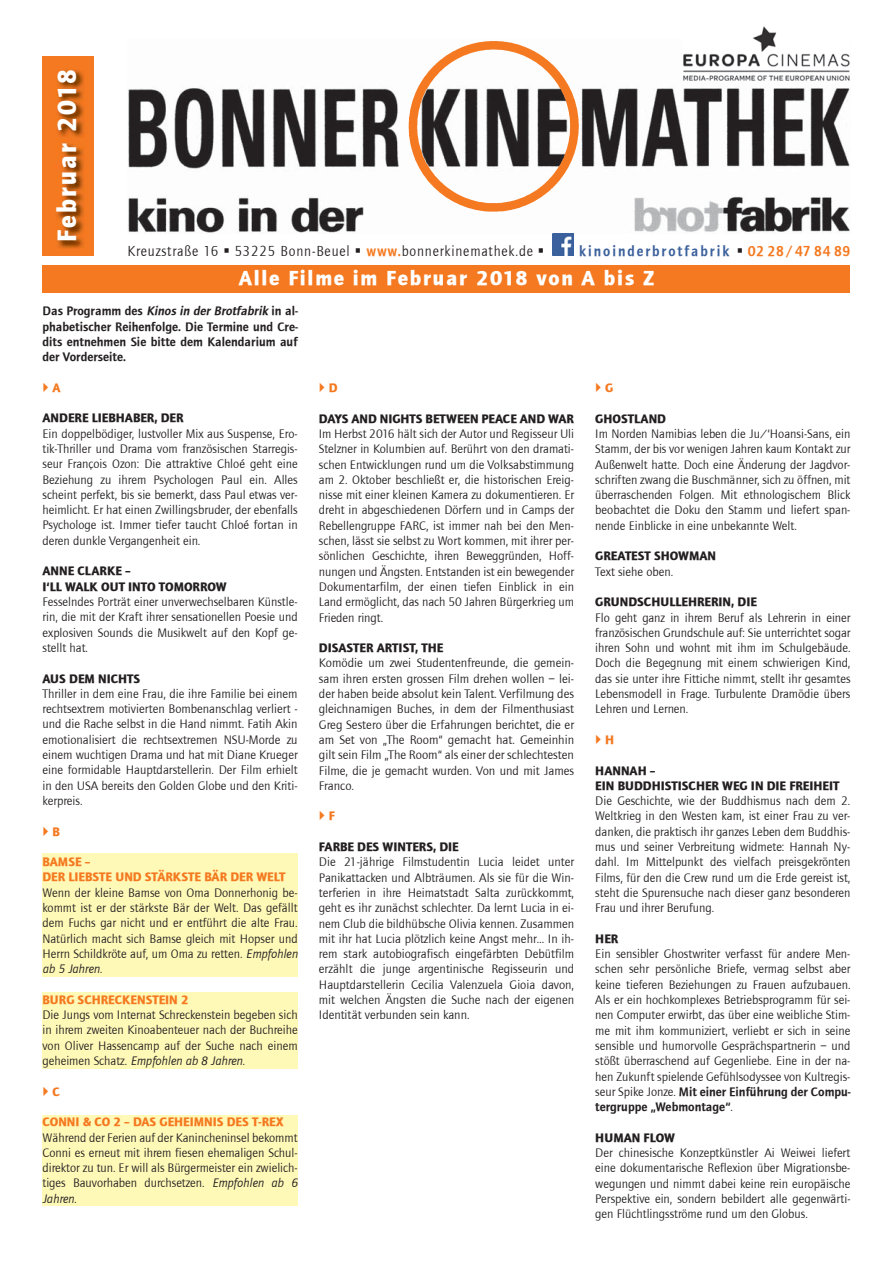
<style>
.page{position:relative;width:893px;height:1263px;background:#fff}
.page>*{position:absolute;margin:0;border:0;box-sizing:border-box;transform-origin:0 0}
.t1{font:700 27px "Foundry Journal";letter-spacing:.09em;color:#fff;scale:.94 1}
.t2{font:700 21px "Foundry Journal";letter-spacing:.085em;color:#fff}
.t3{font:15px "Foundry Journal";letter-spacing:.06em;color:#231f20;scale:.94 1}
.t4{font:15px "Foundry Journal Demi";letter-spacing:.14em;color:#3b609c;scale:.94 1}
.t5{font:12.75px/15.3px "Foundry Journal";color:#231f20}
.t6{font:12.75px/15.3px "Foundry Journal Demi";color:#231f20;text-align:justify}
.t7{font:700 12.75px/15.3px "Foundry Journal";color:#231f20}
.t8{font:700 12.75px "Foundry Journal";color:#f47920}
.s1{font-family:"Foundry Journal Demi";color:#f47920}
.s2{color:#231f20}
.s3{color:#f47920}
.s4{font-style:italic}
.s5{font-weight:700}
.s6{font-weight:700;color:#f47920}
.s7{font-weight:400}
.s8{font-family:"Foundry Journal Demi"}
</style>
<div class="page">
<div style="left:43px;top:853px;width:255px;height:124px;background:#fff9b8"></div>
<div style="left:43px;top:993px;width:255px;height:76px;background:#fff9b8"></div>
<div style="left:43px;top:1115px;width:255px;height:90px;background:#fff9b8"></div>
<div style="left:43px;top:265px;width:807px;height:28px;background:#f47920"></div>
<div style="left:43px;top:56px;width:51px;height:200px;background:#f47920"></div>
<img style="left:128px;top:41px;width:722px;height:193px">
<img style="left:57px;top:70px;width:27px;height:179px">
<img style="left:684px;top:26px;width:165px;height:54px">
<img style="left:552px;top:234px;width:22px;height:22px">
<p class="t1" style="left:51px;top:242px;width:186px;rotate:-90deg">Februar 2018</p>
<p class="t3" style="left:128px;top:242px;width:445px">Kreuzstraße 16 ▪ 53225 Bonn-Beuel ▪ <span class="s1">www.</span>bonnerkinemathek.de ▪</p>
<p class="t4" style="left:579px;top:242px;width:290px">kinoinderbrotfabrik <span class="s2">▪</span> <span class="s3">0228/478489</span></p>
<p class="t2" style="left:239px;top:265px;width:417px">Alle Filme im Februar 2018 von A bis Z</p>
<p class="t6" style="left:43px;top:303px;width:257px">Das Programm des <span class="s4">Kinos in der Brotfabrik</span> in al&shy;phabetischer Reihenfolge. Die Termine und Cre&shy;dits entnehmen Sie bitte dem Kalendarium auf der Vorderseite.</p>
<p class="t8" style="left:52px;top:380px;width:10px">A</p>
<p class="t5" style="left:43px;top:411px;width:257px"><span class="s5">ANDERE LIEBHABER, DER<br></span>Ein doppelbödiger, lustvoller Mix aus Suspense, Ero&shy;tik-Thriller und Drama vom französischen Starregis&shy;seur François Ozon: Die attraktive Chloé geht eine Beziehung zu ihrem Psychologen Paul ein. Alles scheint perfekt, bis sie bemerkt, dass Paul etwas ver&shy;heimlicht. Er hat einen Zwillingsbruder, der ebenfalls Psychologe ist. Immer tiefer taucht Chloé fortan in deren dunkle Vergangenheit ein.</p>
<p class="t5" style="left:43px;top:564px;width:257px"><span class="s5">ANNE CLARKE –<br>I‘LL WALK OUT INTO TOMORROW<br></span>Fesselndes Porträt einer unverwechselbaren Künstle&shy;rin, die mit der Kraft ihrer sensationellen Poesie und explosiven Sounds die Musikwelt auf den Kopf ge&shy;stellt hat.</p>
<p class="t5" style="left:43px;top:671px;width:257px"><span class="s5">AUS DEM NICHTS<br></span>Thriller in dem eine Frau, die ihre Familie bei einem rechtsextrem motivierten Bombenanschlag verliert - und die Rache selbst in die Hand nimmt. Fatih Akin emotionalisiert die rechtsextremen NSU-Morde zu einem wuchtigen Drama und hat mit Diane Krueger eine formidable Hauptdarstellerin. Der Film erhielt in den USA bereits den Golden Globe und den Kriti&shy;kerpreis.</p>
<p class="t8" style="left:52px;top:824px;width:9px">B</p>
<p class="t5" style="left:43px;top:854px;width:257px"><span class="s6">BAMSE –<br>DER LIEBSTE UND STÄRKSTE BÄR DER WELT </span>Wenn der kleine Bamse von Oma Donnerhonig be&shy;kommt ist er der stärkste Bär der Welt. Das gefällt dem Fuchs gar nicht und er entführt die alte Frau.<br>Natürlich macht sich Bamse gleich mit Hopser und Herrn Schildkröte auf, um Oma zu retten. <span class="s4">Empfohlen ab 5 Jahren.</span></p>
<p class="t5" style="left:43px;top:992px;width:257px"><span class="s6">BURG SCHRECKENSTEIN 2<br></span>Die Jungs vom Internat Schreckenstein begeben sich in ihrem zweiten Kinoabenteuer nach der Buchreihe von Oliver Hassencamp auf der Suche nach einem geheimen Schatz. <span class="s4">Empfohlen ab 8 Jahren.</span></p>
<p class="t8" style="left:52px;top:1084px;width:9px">C</p>
<p class="t5" style="left:43px;top:1114px;width:257px"><span class="s6">CONNI &amp; CO 2 – DAS GEHEIMNIS DES T-REX </span>Während der Ferien auf der Kanincheninsel bekommt Conni es erneut mit ihrem fiesen ehemaligen Schul&shy;direktor zu tun. Er will als Bürgermeister ein zwielich&shy;tiges Bauvorhaben durchsetzen. <span class="s4">Empfohlen ab 6<br>Jahren.</span></p>
<p class="t8" style="left:605px;top:380px;width:10px">G</p>
<p class="t5" style="left:595px;top:411px;width:257px"><span class="s5">GHOSTLAND<br></span>Im Norden Namibias leben die Ju/‘Hoansi-Sans, ein Stamm, der bis vor wenigen Jahren kaum Kontakt zur Außenwelt hatte. Doch eine Änderung der Jagdvor&shy;schriften zwang die Buschmänner, sich zu öffnen, mit überraschenden Folgen. Mit ethnologischem Blick beobachtet die Doku den Stamm und liefert span&shy;nende Einblicke in eine unbekannte Welt.</p>
<p class="t7" style="left:595px;top:548px;width:122px">GREATEST SHOWMAN<br><span class="s7">Text siehe oben.</span></p>
<p class="t5" style="left:595px;top:595px;width:257px"><span class="s5">GRUNDSCHULLEHRERIN, DIE<br></span>Flo geht ganz in ihrem Beruf als Lehrerin in einer französischen Grundschule auf: Sie unterrichtet sogar ihren Sohn und wohnt mit ihm im Schulgebäude.<br>Doch die Begegnung mit einem schwierigen Kind, das sie unter ihre Fittiche nimmt, stellt ihr gesamtes Lebensmodell in Frage. Turbulente Dramödie übers Lehren und Lernen.</p>
<p class="t8" style="left:605px;top:732px;width:11px">H</p>
<p class="t5" style="left:595px;top:763px;width:257px"><span class="s5">HANNAH –<br>EIN BUDDHISTISCHER WEG IN DIE FREIHEIT </span>Die Geschichte, wie der Buddhismus nach dem 2.<br>Weltkrieg in den Westen kam, ist einer Frau zu ver&shy;danken, die praktisch ihr ganzes Leben dem Buddhis&shy;mus und seiner Verbreitung widmete: Hannah Ny&shy;dahl. Im Mittelpunkt des vielfach preisgekrönten Films, für den die Crew rund um die Erde gereist ist, steht die Spurensuche nach dieser ganz besonderen Frau und ihrer Berufung.</p>
<p class="t5" style="left:595px;top:931px;width:257px"><span class="s5">HER<br></span>Ein sensibler Ghostwriter verfasst für andere Men&shy;schen sehr persönliche Briefe, vermag selbst aber keine tieferen Beziehungen zu Frauen aufzubauen.<br>Als er ein hochkomplexes Betriebsprogramm für sei&shy;nen Computer erwirbt, das über eine weibliche Stim&shy;me mit ihm kommuniziert, verliebt er sich in seine sensible und humorvolle Gesprächspartnerin – und stößt überraschend auf Gegenliebe. Eine in der na&shy;hen Zukunft spielende Gefühlsodyssee von Kultregis&shy;seur Spike Jonze. <span class="s8">Mit einer Einführung der Compu&shy;tergruppe „Webmontage“</span>.</p>
<p class="t5" style="left:595px;top:1130px;width:257px"><span class="s5">HUMAN FLOW<br></span>Der chinesische Konzeptkünstler Ai Weiwei liefert eine dokumentarische Reflexion über Migrationsbe&shy;wegungen und nimmt dabei keine rein europäische Perspektive ein, sondern bebildert alle gegenwärti&shy;gen Flüchtlingsströme rund um den Globus.</p>
<p class="t8" style="left:329px;top:380px;width:10px">D</p>
<p class="t5" style="left:319px;top:411px;width:257px;text-align:justify"><span class="s5">DAYS AND NIGHTS BETWEEN PEACE AND WAR </span>Im Herbst 2016 hält sich der Autor und Regisseur Uli Stelzner in Kolumbien auf. Berührt von den dramati&shy;schen Entwicklungen rund um die Volksabstimmung am 2. Oktober beschließt er, die historischen Ereig&shy;nisse mit einer kleinen Kamera zu dokumentieren. Er dreht in abgeschiedenen Dörfern und in Camps der Rebellengruppe FARC, ist immer nah bei den Men&shy;schen, lässt sie selbst zu Wort kommen, mit ihrer per&shy;sönlichen Geschichte, ihren Beweggründen, Hoff&shy;nungen und Ängsten. Entstanden ist ein bewegender Dokumentarfilm, der einen tiefen Einblick in ein Land ermöglicht, das nach 50 Jahren Bürgerkrieg um Frieden ringt.</p>
<p class="t5" style="left:319px;top:640px;width:257px"><span class="s5">DISASTER ARTIST, THE<br></span>Komödie um zwei Studentenfreunde, die gemein&shy;sam ihren ersten grossen Film drehen wollen – lei&shy;der haben beide absolut kein Talent. Verfilmung des gleichnamigen Buches, in dem der Filmenthusiast Greg Sestero über die Erfahrungen berichtet, die er am Set von „The Room“ gemacht hat. Gemeinhin gilt sein Film „The Room“ als einer der schlechtesten Filme, die je gemacht wurden. Von und mit James Franco.</p>
<p class="t8" style="left:329px;top:809px;width:8px">F</p>
<p class="t5" style="left:319px;top:839px;width:257px"><span class="s5">FARBE DES WINTERS, DIE<br></span>Die 21-jährige Filmstudentin Lucia leidet unter Panik attacken und Albträumen. Als sie für die Win&shy;terferien in ihre Heimatstadt Salta zurückkommt, geht es ihr zunächst schlechter. Da lernt Lucia in ei&shy;nem Club die bildhübsche Olivia kennen. Zusammen mit ihr hat Lucia plötzlich keine Angst mehr… In ih&shy;rem stark autobiografisch eingefärbten Debütfilm erzählt die junge argentinische Regisseurin und Hauptdarstellerin Cecilia Valenzuela Gioia davon, mit welchen Ängsten die Suche nach der eigenen Identität verbunden sein kann.</p>
</div>
